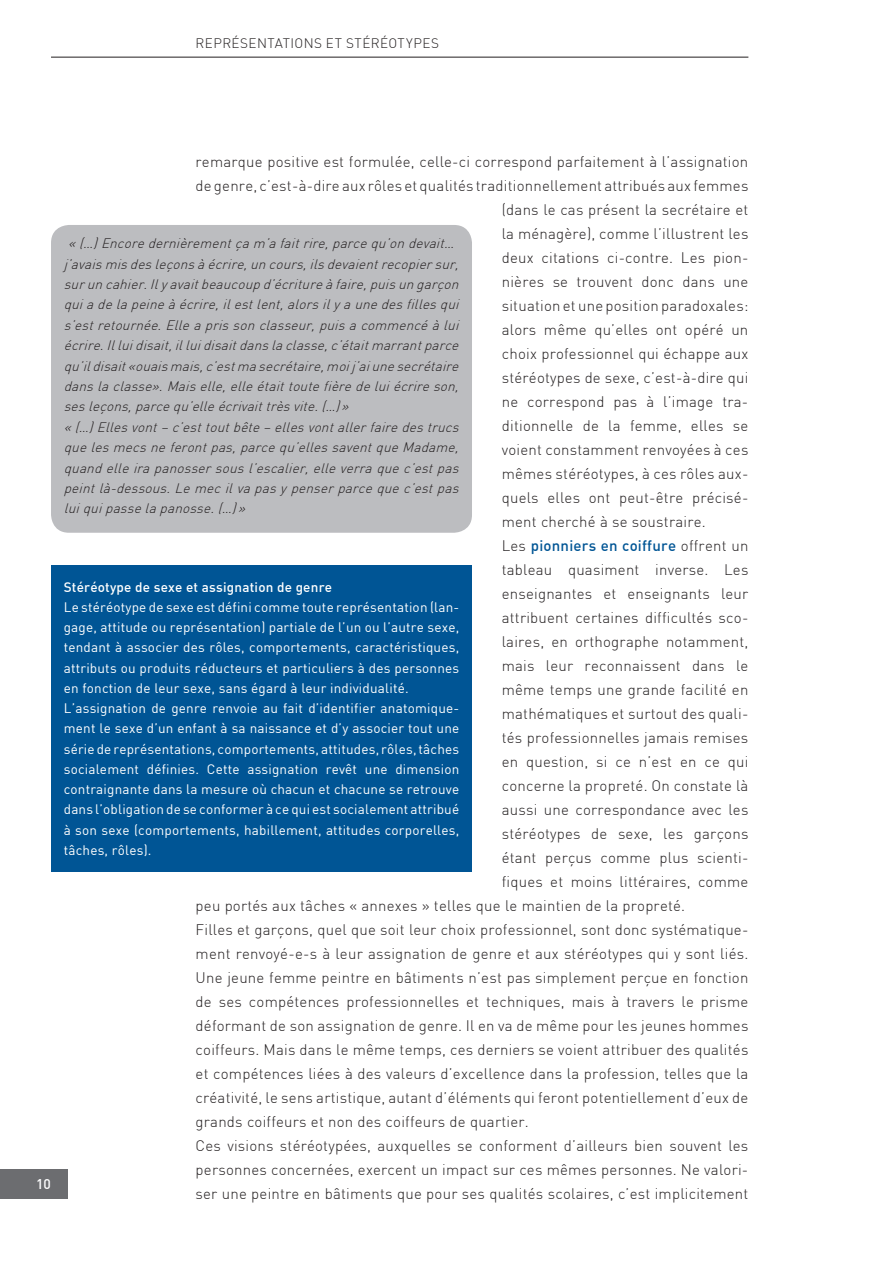
<style>
.page{position:relative;width:893px;height:1263px;background:#fff}
.page>*{position:absolute;margin:0;border:0;box-sizing:border-box;transform-origin:0 0}
.t1{font:300 15px "DIN";letter-spacing:.015em;color:#231f20}
.t2{font:500 15px "DIN";letter-spacing:.015em;color:#005595}
.t3{font:500 13.8px "DIN";color:#fff}
.t4{font:italic 300 13.5px/20.4px "DIN";color:#231f20}
.t5{font:13.5px/20.2px "DIN";letter-spacing:.015em;color:#fff}
.t6{font:500 13.5px "DIN";letter-spacing:.015em;color:#fff}
.t7{font:300 13.5px "DIN";letter-spacing:.03em;color:#231f20}
.s1{font-weight:300;color:#231f20}
</style>
<div class="page">
<div style="left:0;top:1169px;width:68px;height:30px;background:#6c6d70"></div>
<hr style="left:51px;top:57px;width:697px;height:1px;background:#231f20">
<div style="left:51px;top:225px;width:421px;height:308px;background:#bcbdc0;border-radius:18px"></div>
<div style="left:51px;top:565px;width:421px;height:306px;background:#005595"></div>
<p class="t7" style="left:196px;top:35px;width:245px">Représentations et stéréotypes</p>
<p class="t3" style="left:36px;top:1175px;width:16px">10</p>
<p class="t1" style="left:196px;top:152px;width:554px">remarque positive est formulée, celle-ci correspond parfaitement à l’assignation</p>
<p class="t1" style="left:196px;top:176px;width:554px">de genre, c’est-à-dire aux rôles et qualités traditionnellement attribués aux femmes</p>
<p class="t1" style="left:502px;top:200px;width:248px">(dans le cas présent la secrétaire et</p>
<p class="t1" style="left:502px;top:224px;width:248px">la ménagère), comme l’illustrent les</p>
<p class="t1" style="left:502px;top:248px;width:248px">deux citations ci-contre. Les pion-</p>
<p class="t1" style="left:502px;top:272px;width:248px">nières se trouvent donc dans une</p>
<p class="t1" style="left:502px;top:296px;width:248px">situation et une position paradoxales:</p>
<p class="t1" style="left:502px;top:320px;width:248px">alors même qu’elles ont opéré un</p>
<p class="t1" style="left:502px;top:344px;width:248px">choix professionnel qui échappe aux</p>
<p class="t1" style="left:502px;top:368px;width:248px">stéréotypes de sexe, c’est-à-dire qui</p>
<p class="t1" style="left:502px;top:392px;width:248px">ne correspond pas à l’image tra-</p>
<p class="t1" style="left:502px;top:416px;width:248px">ditionnelle de la femme, elles se</p>
<p class="t1" style="left:502px;top:440px;width:248px">voient constamment renvoyées à ces</p>
<p class="t1" style="left:502px;top:464px;width:248px">mêmes stéréotypes, à ces rôles aux-</p>
<p class="t1" style="left:502px;top:488px;width:248px">quels elles ont peut-être précisé-</p>
<p class="t1" style="left:502px;top:512px;width:205px">ment cherché à se soustraire.</p>
<p class="t2" style="left:502px;top:536px;width:248px"><span class="s1">Les</span> pionniers en coiffure <span class="s1">offrent un</span></p>
<p class="t1" style="left:502px;top:560px;width:248px">tableau quasiment inverse. Les</p>
<p class="t1" style="left:502px;top:584px;width:248px">enseignantes et enseignants leur</p>
<p class="t1" style="left:502px;top:608px;width:248px">attribuent certaines difficultés sco-</p>
<p class="t1" style="left:502px;top:632px;width:248px">laires, en orthographe notamment,</p>
<p class="t1" style="left:502px;top:656px;width:248px">mais leur reconnaissent dans le</p>
<p class="t1" style="left:502px;top:680px;width:248px">même temps une grande facilité en</p>
<p class="t1" style="left:502px;top:704px;width:248px">mathématiques et surtout des quali-</p>
<p class="t1" style="left:502px;top:728px;width:248px">tés professionnelles jamais remises</p>
<p class="t1" style="left:502px;top:752px;width:248px">en question, si ce n’est en ce qui</p>
<p class="t1" style="left:502px;top:776px;width:248px">concerne la propreté. On constate là</p>
<p class="t1" style="left:502px;top:800px;width:248px">aussi une correspondance avec les</p>
<p class="t1" style="left:502px;top:824px;width:248px">stéréotypes de sexe, les garçons</p>
<p class="t1" style="left:502px;top:848px;width:248px">étant perçus comme plus scienti-</p>
<p class="t1" style="left:502px;top:872px;width:248px">fiques et moins littéraires, comme</p>
<p class="t1" style="left:196px;top:896px;width:491px">peu portés aux tâches « annexes » telles que le maintien de la propreté.</p>
<p class="t1" style="left:196px;top:920px;width:554px">Filles et garçons, quel que soit leur choix professionnel, sont donc systématique-</p>
<p class="t1" style="left:196px;top:944px;width:554px">ment renvoyé-e-s à leur assignation de genre et aux stéréotypes qui y sont liés.</p>
<p class="t1" style="left:196px;top:968px;width:554px">U ne jeune femme peintre en bâtiments n’est pas simplement perçue en fonction</p>
<p class="t1" style="left:196px;top:992px;width:554px">de ses compétences professionnelles et techniques, mais à travers le prisme</p>
<p class="t1" style="left:196px;top:1016px;width:554px">déformant de son assignation de genre. I l en va de même pour les jeunes hommes</p>
<p class="t1" style="left:196px;top:1040px;width:554px">coiffeurs. Mais dans le même temps, ces derniers se voient attribuer des qualités</p>
<p class="t1" style="left:196px;top:1064px;width:554px">et compétences liées à des valeurs d’excellence dans la profession, telles que la</p>
<p class="t1" style="left:196px;top:1088px;width:554px">créativité, le sens artistique, autant d’éléments qui feront potentiellement d’eux de</p>
<p class="t1" style="left:196px;top:1112px;width:335px">grands coiffeurs et non des coiffeurs de quartier.</p>
<p class="t1" style="left:196px;top:1136px;width:554px">Ces visions stéréotypées, auxquelles se conforment d’ailleurs bien souvent les</p>
<p class="t1" style="left:196px;top:1160px;width:554px">personnes concernées, exercent un impact sur ces mêmes personnes. Ne valori-</p>
<p class="t1" style="left:196px;top:1184px;width:554px">ser une peintre en bâtiments que pour ses qualités scolaires, c’est implicitement</p>
<p class="t4" style="left:64px;top:233px;width:400px;text-indent:4px">«(…)Encoredernièrementçam’afaitrire,parcequ’ondevait… j ’avaismisdesleçonsàécrire,uncours,ilsdevaientrecopiersur, suruncahier.Ilyavaitbeaucoupd’écritureàfaire,puisungarçon quiadelapeineàécrire,ilestlent,alorsilyaunedesfillesqui s’estretournée.Elleaprissonclasseur,puisacommencéàlui écrire.Illuidisait,illuidisaitdanslaclasse,c’étaitmarrantparce qu’ildisait«ouaismais,c’estmasecrétaire,moij ’aiunesecrétaire danslaclasse».Maiselle,elleétaittoutefièredeluiécrireson, sesleçons,parcequ’elleécrivaittrèsvite.(…) » «(…)Ellesvont–c’esttoutbête–ellesvontallerfairedestrucs quelesmecsneferontpas,parcequ’ellessaventqueMadame, quandelleirapanossersousl’escalier,elleverraquec’estpas peintlà-dessous.Lemecilvapasypenserparcequec’estpas luiquipasselapanosse.(…) »</p>
<p class="t6" style="left:64px;top:578px;width:270px">Stéréotype de sexe et assignation de genre</p>
<p class="t5" style="left:64px;top:597px;width:397px">Le stéréotype de sexe est défini comme toute représentation (lan&shy;gage, attitude ou représentation) partiale de l’un ou l’autre sexe, tendant à associer des rôles, comportements, caractéristiques, attributs ou produits réducteurs et particuliers à des personnes en fonction de leur sexe, sans égard à leur individualité.<br>L’assignation de genre renvoie au fait d’identifier anatomique&shy;ment le sexe d’un enfant à sa naissance et d’y associer tout une série de représentations, comportements, attitudes, rôles, tâches socialement définies. Cette assignation revêt une dimension contraignante dans la mesure où chacun et chacune se retrouve dans l’obligation de se conformer à ce qui est socialement attribué à son sexe (comportements, habillement, attitudes corporelles, tâches, rôles).</p>
</div>
